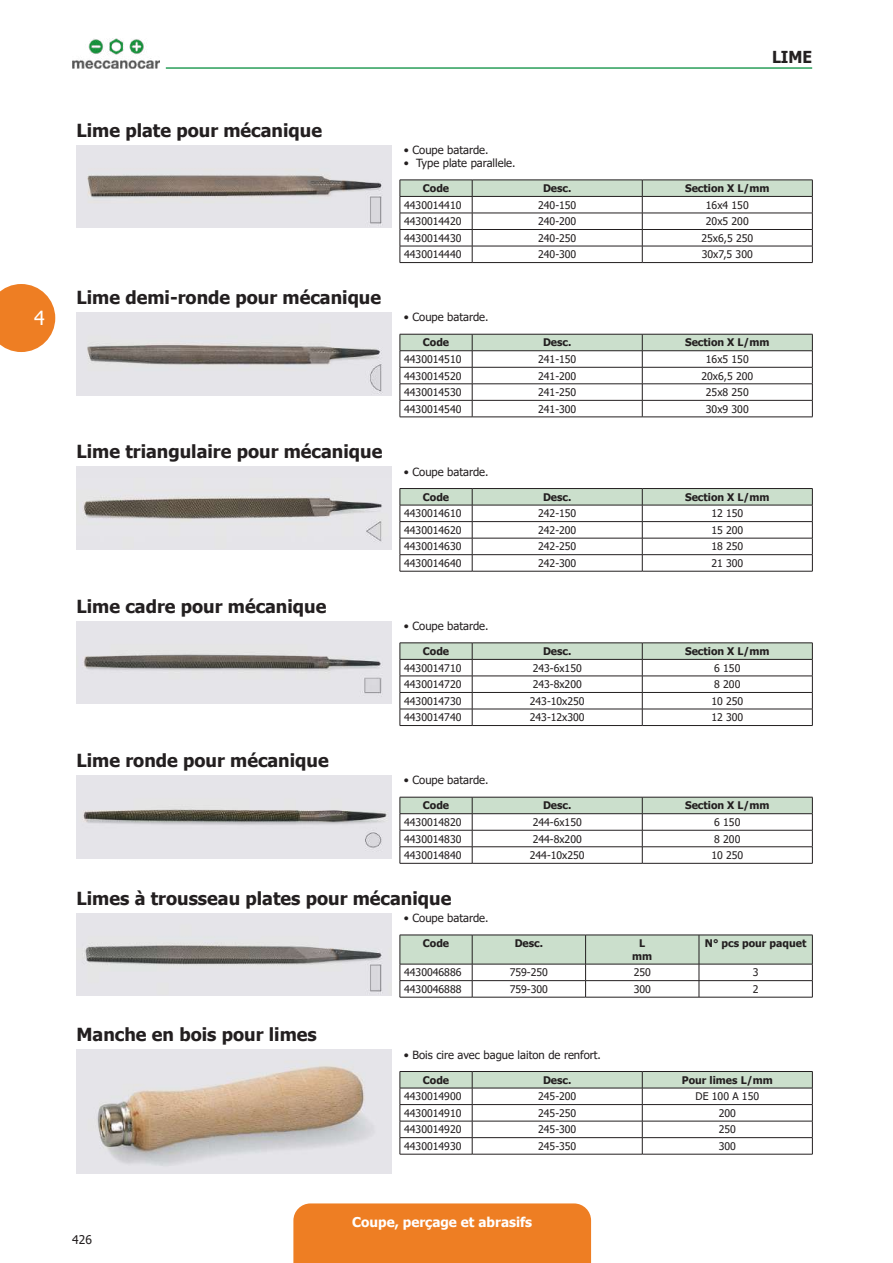
<style>
.page{position:relative;width:893px;height:1263px;background:#fff}
.page>*{position:absolute;margin:0;border:0;box-sizing:border-box;transform-origin:0 0}
.t1{font:19.5px "Tahoma";color:#fff}
.t2{font:700 18px "Tahoma";color:#231f20}
.t3{font:700 16.5px "Tahoma";color:#231f20;scale:.95 1}
.t4{font:700 13.5px "Tahoma";color:#fff}
.t5{font:12px "Tahoma";color:#231f20}
.t6{font:11.25px "Tahoma";color:#231f20}
.t7{font:10.5px "Tahoma";color:#231f20}
.t8{font:700 10.5px/12.6px "Tahoma";color:#231f20;text-align:center}
</style>
<div class="page">
<div style="left:293px;top:1203px;width:298px;height:60px;background:#ee7e23"></div>
<svg style="left:0;top:284px;width:55px;height:68px;background:#f09245"></svg>
<img style="left:72px;top:38px;width:87px;height:31px">
<hr style="left:166px;top:67px;width:646px;height:2px;background:#2a9e59">
<img style="left:77px;top:146px;width:314px;height:82px">
<svg style="left:400px;top:180px;width:413px;height:82px"></svg>
<hr style="left:400px;top:262px;width:72px;height:1px;background:#231f20">
<hr style="left:472px;top:262px;width:170px;height:1px;background:#231f20">
<hr style="left:642px;top:262px;width:171px;height:1px;background:#231f20">
<img style="left:77px;top:313px;width:314px;height:82px">
<svg style="left:400px;top:334px;width:413px;height:83px"></svg>
<hr style="left:400px;top:417px;width:72px;height:1px;background:#231f20">
<hr style="left:472px;top:417px;width:170px;height:1px;background:#231f20">
<hr style="left:642px;top:417px;width:171px;height:1px;background:#231f20">
<img style="left:77px;top:467px;width:314px;height:82px">
<svg style="left:400px;top:488px;width:413px;height:83px"></svg>
<hr style="left:400px;top:571px;width:72px;height:1px;background:#231f20">
<hr style="left:472px;top:571px;width:170px;height:1px;background:#231f20">
<hr style="left:642px;top:571px;width:171px;height:1px;background:#231f20">
<img style="left:77px;top:621px;width:314px;height:83px">
<svg style="left:400px;top:643px;width:413px;height:82px"></svg>
<hr style="left:400px;top:725px;width:72px;height:1px;background:#231f20">
<hr style="left:472px;top:725px;width:170px;height:1px;background:#231f20">
<hr style="left:642px;top:725px;width:171px;height:1px;background:#231f20">
<img style="left:77px;top:776px;width:314px;height:82px">
<svg style="left:400px;top:797px;width:413px;height:66px"></svg>
<hr style="left:400px;top:863px;width:72px;height:1px;background:#231f20">
<hr style="left:472px;top:863px;width:170px;height:1px;background:#231f20">
<hr style="left:642px;top:863px;width:171px;height:1px;background:#231f20">
<img style="left:77px;top:913px;width:314px;height:83px">
<svg style="left:400px;top:935px;width:413px;height:62px"></svg>
<hr style="left:400px;top:997px;width:72px;height:1px;background:#231f20">
<hr style="left:472px;top:997px;width:114px;height:1px;background:#231f20">
<hr style="left:586px;top:997px;width:113px;height:1px;background:#231f20">
<hr style="left:699px;top:997px;width:114px;height:1px;background:#231f20">
<img style="left:77px;top:1050px;width:314px;height:123px">
<svg style="left:400px;top:1071px;width:413px;height:83px"></svg>
<hr style="left:400px;top:1154px;width:72px;height:1px;background:#231f20">
<hr style="left:472px;top:1154px;width:170px;height:1px;background:#231f20">
<hr style="left:642px;top:1154px;width:171px;height:1px;background:#231f20">
<h1 class="t1" style="left:34px;top:305px;width:12px">4</h1>
<h3 class="t3" style="left:772px;top:45px;width:21px">Lime</h3>
<h2 class="t2" style="left:77px;top:118px;width:247px">Lime plate pour mécanique</h2>
<h2 class="t2" style="left:77px;top:285px;width:306px">Lime demi-ronde pour mécanique</h2>
<h2 class="t2" style="left:77px;top:439px;width:307px">Lime triangulaire pour mécanique</h2>
<h2 class="t2" style="left:77px;top:594px;width:251px">Lime cadre pour mécanique</h2>
<h2 class="t2" style="left:77px;top:748px;width:254px">Lime ronde pour mécanique</h2>
<p class="t6" style="left:404px;top:143px;width:86px">• Coupe batarde.</p>
<p class="t6" style="left:404px;top:155px;width:113px">• Type plate parallele.</p>
<p class="t8" style="left:423px;top:182px;width:28px">Code</p>
<p class="t8" style="left:543px;top:182px;width:30px">Desc.</p>
<p class="t8" style="left:685px;top:182px;width:86px">Section X L/mm</p>
<p class="t7" style="left:404px;top:198px;width:59px">4430014410</p>
<p class="t7" style="left:538px;top:198px;width:40px">240-150</p>
<p class="t7" style="left:706px;top:198px;width:44px">16x4 150</p>
<p class="t7" style="left:404px;top:214px;width:59px">4430014420</p>
<p class="t7" style="left:538px;top:214px;width:40px">240-200</p>
<p class="t7" style="left:706px;top:214px;width:44px">20x5 200</p>
<p class="t7" style="left:404px;top:231px;width:59px">4430014430</p>
<p class="t7" style="left:538px;top:231px;width:40px">240-250</p>
<p class="t7" style="left:701px;top:231px;width:53px">25x6,5 250</p>
<p class="t7" style="left:404px;top:247px;width:59px">4430014440</p>
<p class="t7" style="left:538px;top:247px;width:40px">240-300</p>
<p class="t7" style="left:702px;top:247px;width:53px">30x7,5 300</p>
<p class="t6" style="left:404px;top:310px;width:86px">• Coupe batarde.</p>
<p class="t8" style="left:423px;top:337px;width:28px">Code</p>
<p class="t8" style="left:543px;top:337px;width:30px">Desc.</p>
<p class="t8" style="left:685px;top:337px;width:86px">Section X L/mm</p>
<p class="t7" style="left:404px;top:352px;width:59px">4430014510</p>
<p class="t7" style="left:538px;top:352px;width:40px">241-150</p>
<p class="t7" style="left:706px;top:352px;width:44px">16x5 150</p>
<p class="t7" style="left:404px;top:369px;width:59px">4430014520</p>
<p class="t7" style="left:538px;top:369px;width:40px">241-200</p>
<p class="t7" style="left:701px;top:369px;width:53px">20x6,5 200</p>
<p class="t7" style="left:404px;top:385px;width:59px">4430014530</p>
<p class="t7" style="left:538px;top:385px;width:40px">241-250</p>
<p class="t7" style="left:706px;top:385px;width:44px">25x8 250</p>
<p class="t7" style="left:404px;top:402px;width:59px">4430014540</p>
<p class="t7" style="left:538px;top:402px;width:40px">241-300</p>
<p class="t7" style="left:706px;top:402px;width:44px">30x9 300</p>
<p class="t6" style="left:404px;top:464px;width:86px">• Coupe batarde.</p>
<p class="t8" style="left:423px;top:491px;width:28px">Code</p>
<p class="t8" style="left:543px;top:491px;width:30px">Desc.</p>
<p class="t8" style="left:685px;top:491px;width:86px">Section X L/mm</p>
<p class="t7" style="left:404px;top:506px;width:59px">4430014610</p>
<p class="t7" style="left:538px;top:506px;width:40px">242-150</p>
<p class="t7" style="left:711px;top:506px;width:33px">12 150</p>
<p class="t7" style="left:404px;top:523px;width:59px">4430014620</p>
<p class="t7" style="left:538px;top:523px;width:40px">242-200</p>
<p class="t7" style="left:711px;top:523px;width:33px">15 200</p>
<p class="t7" style="left:404px;top:539px;width:59px">4430014630</p>
<p class="t7" style="left:538px;top:539px;width:40px">242-250</p>
<p class="t7" style="left:711px;top:539px;width:33px">18 250</p>
<p class="t7" style="left:404px;top:556px;width:59px">4430014640</p>
<p class="t7" style="left:538px;top:556px;width:40px">242-300</p>
<p class="t7" style="left:711px;top:556px;width:33px">21 300</p>
<p class="t6" style="left:404px;top:618px;width:86px">• Coupe batarde.</p>
<p class="t8" style="left:423px;top:645px;width:28px">Code</p>
<p class="t8" style="left:543px;top:645px;width:30px">Desc.</p>
<p class="t8" style="left:685px;top:645px;width:86px">Section X L/mm</p>
<p class="t7" style="left:404px;top:661px;width:59px">4430014710</p>
<p class="t7" style="left:533px;top:661px;width:51px">243-6x150</p>
<p class="t7" style="left:714px;top:661px;width:28px">6 150</p>
<p class="t7" style="left:404px;top:677px;width:59px">4430014720</p>
<p class="t7" style="left:533px;top:677px;width:51px">243-8x200</p>
<p class="t7" style="left:714px;top:677px;width:28px">8 200</p>
<p class="t7" style="left:404px;top:694px;width:59px">4430014730</p>
<p class="t7" style="left:530px;top:694px;width:56px">243-10x250</p>
<p class="t7" style="left:711px;top:694px;width:33px">10 250</p>
<p class="t7" style="left:404px;top:710px;width:59px">4430014740</p>
<p class="t7" style="left:530px;top:710px;width:56px">243-12x300</p>
<p class="t7" style="left:711px;top:710px;width:33px">12 300</p>
<p class="t6" style="left:404px;top:773px;width:86px">• Coupe batarde.</p>
<p class="t8" style="left:423px;top:800px;width:28px">Code</p>
<p class="t8" style="left:543px;top:800px;width:30px">Desc.</p>
<p class="t8" style="left:685px;top:800px;width:86px">Section X L/mm</p>
<p class="t7" style="left:404px;top:815px;width:59px">4430014820</p>
<p class="t7" style="left:533px;top:815px;width:51px">244-6x150</p>
<p class="t7" style="left:714px;top:815px;width:28px">6 150</p>
<p class="t7" style="left:404px;top:832px;width:59px">4430014830</p>
<p class="t7" style="left:533px;top:832px;width:51px">244-8x200</p>
<p class="t7" style="left:714px;top:832px;width:28px">8 200</p>
<p class="t7" style="left:404px;top:848px;width:59px">4430014840</p>
<p class="t7" style="left:530px;top:848px;width:56px">244-10x250</p>
<p class="t7" style="left:711px;top:848px;width:33px">10 250</p>
<h2 class="t2" style="left:77px;top:886px;width:376px">Limes à trousseau plates pour mécanique</h2>
<p class="t6" style="left:404px;top:910px;width:86px">• Coupe batarde.</p>
<p class="t8" style="left:423px;top:937px;width:28px">Code</p>
<p class="t8" style="left:515px;top:937px;width:30px">Desc.</p>
<p class="t8" style="left:632px;top:937px;width:22px">L mm</p>
<p class="t8" style="left:705px;top:937px;width:103px">N° pcs pour paquet</p>
<p class="t7" style="left:404px;top:965px;width:59px">4430046886</p>
<p class="t7" style="left:510px;top:965px;width:40px">759-250</p>
<p class="t7" style="left:634px;top:965px;width:19px">250</p>
<p class="t7" style="left:753px;top:965px;width:7px">3</p>
<p class="t7" style="left:404px;top:982px;width:59px">4430046888</p>
<p class="t7" style="left:510px;top:982px;width:40px">759-300</p>
<p class="t7" style="left:634px;top:982px;width:19px">300</p>
<p class="t7" style="left:753px;top:982px;width:7px">2</p>
<h2 class="t2" style="left:77px;top:1022px;width:242px">Manche en bois pour limes</h2>
<p class="t6" style="left:404px;top:1047px;width:199px">• Bois cire avec bague laiton de renfort.</p>
<p class="t8" style="left:423px;top:1074px;width:28px">Code</p>
<p class="t8" style="left:543px;top:1074px;width:30px">Desc.</p>
<p class="t8" style="left:682px;top:1074px;width:92px">Pour limes L/mm</p>
<p class="t7" style="left:404px;top:1089px;width:59px">4430014900</p>
<p class="t7" style="left:538px;top:1089px;width:40px">245-200</p>
<p class="t7" style="left:696px;top:1089px;width:65px">DE 100 A 150</p>
<p class="t7" style="left:404px;top:1106px;width:59px">4430014910</p>
<p class="t7" style="left:538px;top:1106px;width:40px">245-250</p>
<p class="t7" style="left:719px;top:1106px;width:19px">200</p>
<p class="t7" style="left:404px;top:1122px;width:59px">4430014920</p>
<p class="t7" style="left:538px;top:1122px;width:40px">245-300</p>
<p class="t7" style="left:719px;top:1122px;width:19px">250</p>
<p class="t7" style="left:404px;top:1139px;width:59px">4430014930</p>
<p class="t7" style="left:538px;top:1139px;width:40px">245-350</p>
<p class="t7" style="left:719px;top:1139px;width:19px">300</p>
<p class="t5" style="left:72px;top:1231px;width:21px">426</p>
<p class="t4" style="left:352px;top:1212px;width:181px">Coupe, perçage et abrasifs</p>
</div>
